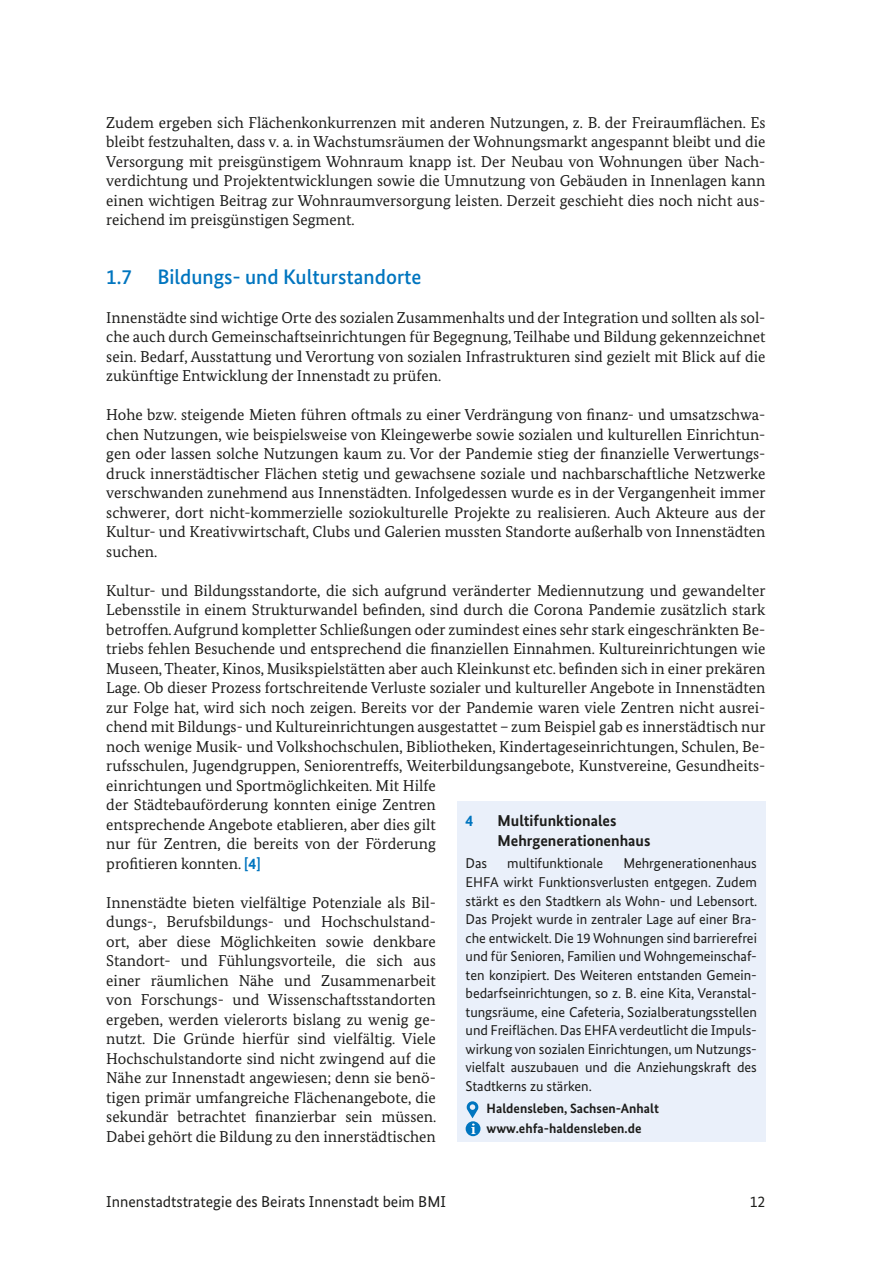
<style>
.page{position:relative;width:893px;height:1263px;background:#fff}
.page>*{position:absolute;margin:0;border:0;box-sizing:border-box;transform-origin:0 0}
.t1{font:500 21px "Bundes Sans";color:#0075bf}
.Fließtext{font:15.75px/19.5px "Bundes Serif";color:#1d1d1b;text-align:justify}
.t2{font:15.75px "Bundes Sans";color:#1d1d1b}
.t3{font:700 15.75px/19.5px "Bundes Sans";color:#1d1d1b}
.t4{font:700 15.75px "Bundes Sans";color:#0075bf}
.Beispielkasten_Fließ{font:14.25px/18.6px "Bundes Sans";letter-spacing:-.005em;color:#1d1d1b;text-align:justify}
.Beispielkasten__vers{font:700 13.5px "Bundes Sans";color:#1d1d1b}
.s1{font-family:"Bundes Sans";font-weight:700;color:#0075bf}
</style>
<div class="page">
<div style="left:457px;top:801px;width:308px;height:341px;background:#eaf0fa"></div>
<div style="left:466px;top:1121px;width:14px;height:15px;background:#0075bf;border-radius:50%"></div>
<svg style="left:467px;top:1101px;width:11px;height:33px"></svg>
<p class="Fließtext" style="left:106px;top:112px;width:661px">Zudem ergeben sich Flächenkonkurrenzen mit anderen Nutzungen, z. B. der Freiraumflächen. Es bleibt festzuhalten, dass v. a. in Wachstumsräumen der Wohnungsmarkt angespannt bleibt und die Versorgung mit preisgünstigem Wohnraum knapp ist. Der Neubau von Wohnungen über Nach&shy;verdichtung und Projektentwicklungen sowie die Umnutzung von Gebäuden in Innenlagen kann einen wichtigen Beitrag zur Wohnraumversorgung leisten. Derzeit geschieht dies noch nicht aus&shy;reichend im preisgünstigen Segment.</p>
<h2 class="t1" style="left:106px;top:264px;width:317px">1.7 Bildungs- und Kulturstandorte</h2>
<p class="Fließtext" style="left:106px;top:307px;width:661px">Innenstädte sind wichtige Orte des sozialen Zusammenhalts und der Integration und sollten als sol&shy;che auch durch Gemeinschaftseinrichtungen für Begegnung, Teilhabe und Bildung gekennzeichnet sein. Bedarf, Ausstattung und Verortung von sozialen Infrastrukturen sind gezielt mit Blick auf die zukünftige Entwicklung der Innenstadt zu prüfen.</p>
<p class="Fließtext" style="left:106px;top:405px;width:661px">Hohe bzw. steigende Mieten führen oftmals zu einer Verdrängung von finanz- und umsatzschwa&shy;chen Nutzungen, wie beispielsweise von Kleingewerbe sowie sozialen und kulturellen Einrichtun&shy;gen oder lassen solche Nutzungen kaum zu. Vor der Pandemie stieg der finanzielle Verwertungs&shy;druck innerstädtischer Flächen stetig und gewachsene soziale und nachbarschaftliche Netzwerke verschwanden zunehmend aus Innenstädten. Infolgedessen wurde es in der Vergangenheit immer schwerer, dort nicht-kommerzielle soziokulturelle Projekte zu realisieren. Auch Akteure aus der Kultur- und Kreativwirtschaft, Clubs und Galerien mussten Standorte außerhalb von Innenstädten suchen.</p>
<p class="Fließtext" style="left:106px;top:580px;width:661px;text-align:left">Kultur- und Bildungsstandorte, die sich aufgrund veränderter Mediennutzung und gewandelter Lebensstile in einem Strukturwandel befinden, sind durch die Corona Pandemie zusätzlich stark betroffen. Aufgrund kompletter Schließungen oder zumindest eines sehr stark eingeschränkten Be&shy;triebs fehlen Besuchende und entsprechend die finanziellen Einnahmen. Kultureinrichtungen wie Museen, Theater, Kinos, Musikspielstätten aber auch Kleinkunst etc. befinden sich in einer prekären Lage. Ob dieser Prozess fortschreitende Verluste sozialer und kultureller Angebote in Innenstädten zur Folge hat, wird sich noch zeigen. Bereits vor der Pandemie waren viele Zentren nicht ausrei&shy;chend mit Bildungs- und Kultureinrichtungen ausgestattet – zum Beispiel gab es innerstädtisch nur noch wenige Musik- und Volkshochschulen, Bibliotheken, Kindertageseinrichtungen, Schulen, Be&shy;rufsschulen, Jugendgruppen, Seniorentreffs, Weiterbildungsangebote, Kunstvereine, Gesundheits&shy;einrichtungen und Sportmöglichkeiten. Mit Hilfe<br>der Städtebauförderung konnten einige Zentren<br>entsprechende Angebote etablieren, aber dies gilt<br>nur für Zentren, die bereits von der Förderung<br>profitieren konnten. <span class="s1">[4]</span></p>
<h3 class="t4" style="left:466px;top:811px;width:9px">4</h3>
<h3 class="t3" style="left:497px;top:811px;width:154px">Multifunktionales<br>Mehrgenerationenhaus</h3>
<p class="Beispielkasten_Fließ" style="left:466px;top:854px;width:23px">Das</p>
<p class="Beispielkasten_Fließ" style="left:507px;top:854px;width:98px">multifunktionale</p>
<p class="Beispielkasten_Fließ" style="left:466px;top:854px;width:293px;text-indent:158px">Mehrgenerationenhaus EHFA wirkt Funktionsverlusten entgegen. Zudem stärkt es den Stadtkern als Wohn- und Lebensort.<br>Das Projekt wurde in zentraler Lage auf einer Bra&shy;che entwickelt. Die 19 Wohnungen sind barrierefrei und für Senioren, Familien und Wohngemeinschaf&shy;ten konzipiert. Des Weiteren entstanden Gemein&shy;bedarfseinrichtungen, so z. B. eine Kita, Veranstal&shy;tungsräume, eine Cafeteria, Sozialberatungsstellen und Freiflächen. Das EHFA verdeutlicht die Impuls&shy;wirkung von sozialen Einrichtungen, um Nutzungs&shy;vielfalt auszubauen und die Anziehungskraft des Stadtkerns zu stärken.</p>
<p class="Beispielkasten__vers" style="left:487px;top:1100px;width:174px">Haldensleben, Sachsen-Anhalt</p>
<p class="Beispielkasten__vers" style="left:487px;top:1120px;width:156px">www.ehfa-haldensleben.de</p>
<p class="Fließtext" style="left:106px;top:892px;width:331px">Innenstädte bieten vielfältige Potenziale als Bil&shy;dungs-, Berufsbildungs- und Hochschulstand&shy;ort, aber diese Möglichkeiten sowie denkbare Standort- und Fühlungsvorteile, die sich aus einer räumlichen Nähe und Zusammenarbeit von Forschungs- und Wissenschaftsstandorten ergeben, werden vielerorts bislang zu wenig ge&shy;nutzt. Die Gründe hierfür sind vielfältig. Viele Hochschulstandorte sind nicht zwingend auf die Nähe zur Innenstadt angewiesen; denn sie benö&shy;tigen primär umfangreiche Flächenangebote, die sekundär betrachtet finanzierbar sein müssen.<br>Dabei gehört die Bildung zu den innerstädtischen</p>
<p class="t2" style="left:106px;top:1192px;width:341px">Innenstadtstrategie des Beirats Innenstadt beim BMI</p>
<p class="t2" style="left:750px;top:1192px;width:17px">12</p>
</div>
